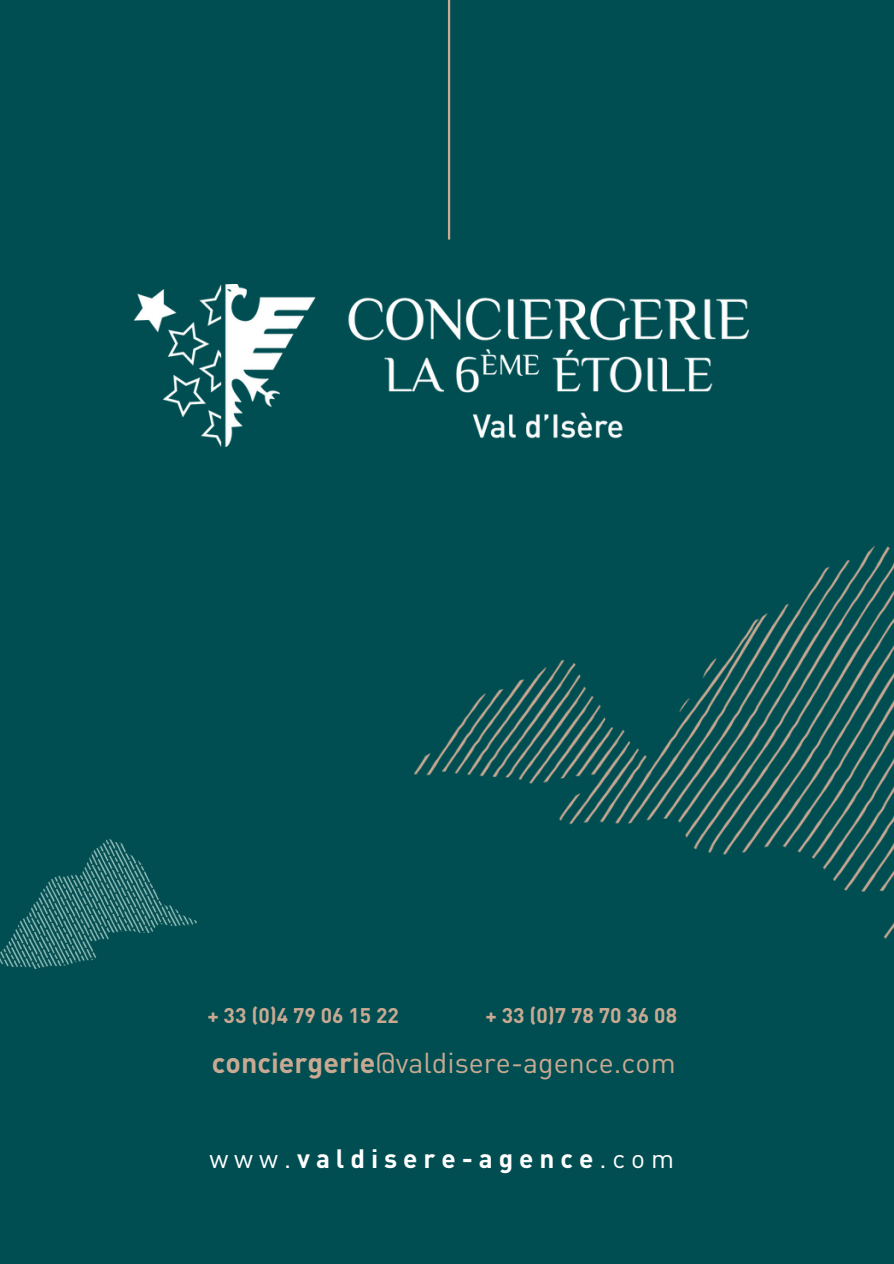
<style>
.page{position:relative;width:894px;height:1264px;background:#fff}
.page>*{position:absolute;margin:0;border:0;box-sizing:border-box;transform-origin:0 0}
.t1{font:28.5px "DIN Pro";color:#c9a992}
.t2{font:700 26.25px "DIN Pro";letter-spacing:.225em;color:#fff}
.t3{font:700 21px "DIN Pro";color:#c9a992}
.s1{font-weight:700}
.s2{font-weight:400}
</style>
<div class="page">
<div style="left:0;top:0;width:893px;height:1263px;background:#004e52"></div>
<img style="left:135px;top:284px;width:613px;height:162px">
<hr style="left:448px;top:0;width:2px;height:239px;background:#c9a992">
<img style="left:415px;top:546px;width:478px;height:393px">
<img style="left:0;top:839px;width:197px;height:129px">
<h1 class="t3" style="left:207px;top:1001px;width:193px">+ 33 (0)4 79 06 15 22</h1>
<p class="t3" style="left:485px;top:1001px;width:193px">+ 33 (0)7 78 70 36 08</p>
<p class="t1" style="left:212px;top:1044px;width:465px"><span class="s1">conciergerie</span>@valdisere-agence.com</p>
<p class="t2" style="left:209px;top:1141px;width:466px"><span class="s2">www.</span>valdisere-agence<span class="s2">.com</span></p>
</div>
